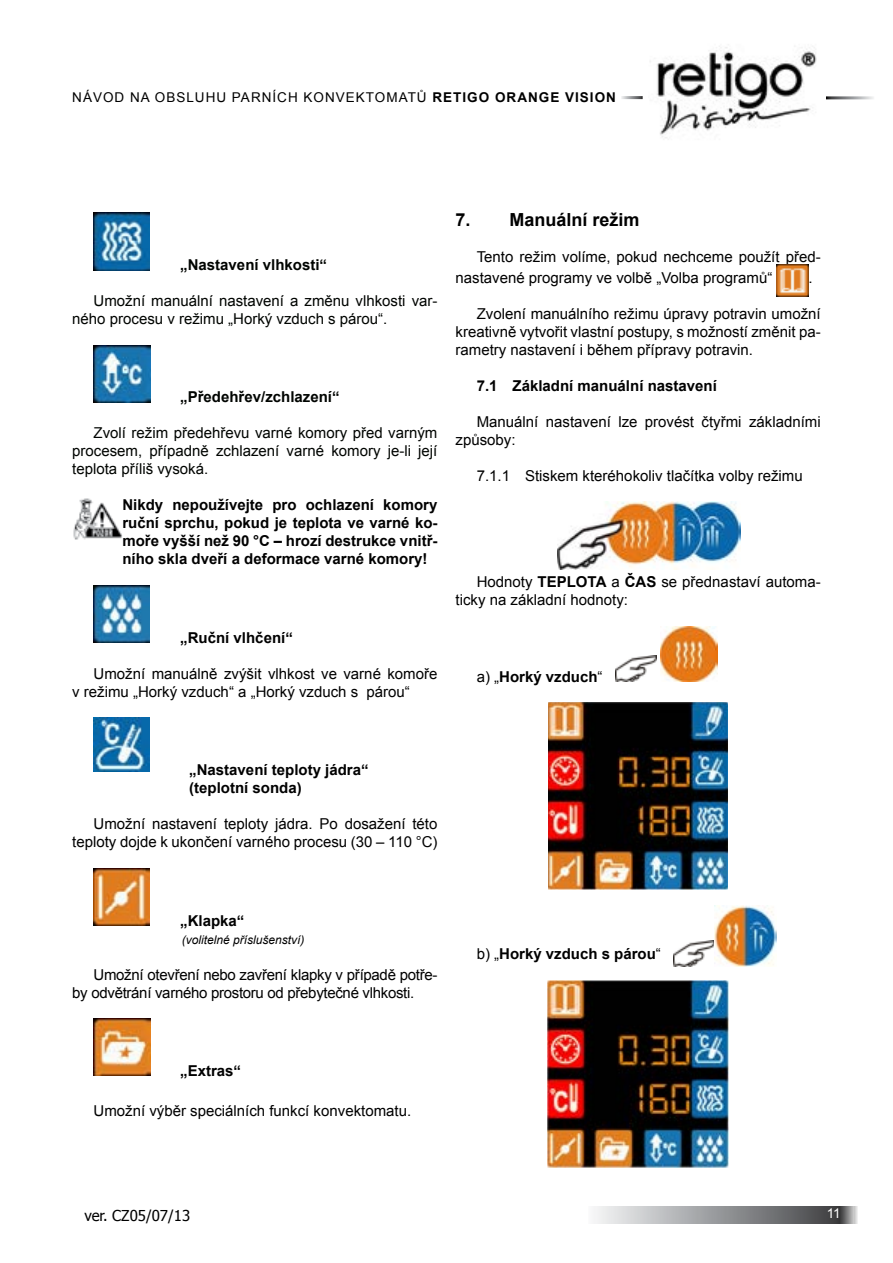
<style>
.page{position:relative;width:893px;height:1263px;background:#fff}
.page>*{position:absolute;margin:0;border:0;box-sizing:border-box;transform-origin:0 0}
.t1{font:700 18px "Arial";color:#000}
.t2{font:15px/18px "Arial";color:#000}
.t3{font:700 15px/18px "Arial";color:#000;text-align:justify}
.t4{font:15px/18px "Arial";color:#000401}
.t5{font:15px/18px "Arial";letter-spacing:-.02em;color:#000}
.t6{font:700 15px "Arial";color:#000401}
.t7{font:15px "Tahoma";color:#000}
.t8{font:13.5px "Arial";letter-spacing:.075em;color:#000}
.t9{font:13.5px "Arial";color:#fff}
.t10{font:italic 12px "Arial";color:#000}
.s1{font-weight:700}
.s2{font-weight:400}
</style>
<div class="page">
<img style="left:650px;top:46px;width:167px;height:92px">
<svg style="left:594px;top:1207px;width:264px;height:16px;background:#97999b"></svg>
<img style="left:94px;top:213px;width:56px;height:57px">
<img style="left:94px;top:345px;width:57px;height:57px">
<img style="left:73px;top:498px;width:49px;height:42px">
<img style="left:94px;top:585px;width:56px;height:58px">
<img style="left:94px;top:718px;width:56px;height:53px">
<img style="left:94px;top:868px;width:56px;height:57px">
<img style="left:94px;top:1018px;width:57px;height:58px">
<img style="left:776px;top:265px;width:32px;height:32px">
<img style="left:557px;top:502px;width:183px;height:67px">
<img style="left:615px;top:655px;width:41px;height:27px">
<img style="left:660px;top:626px;width:57px;height:56px">
<img style="left:548px;top:703px;width:180px;height:187px">
<img style="left:673px;top:940px;width:41px;height:26px">
<img style="left:714px;top:905px;width:62px;height:62px">
<img style="left:548px;top:980px;width:180px;height:187px">
<p class="t8" style="left:72px;top:88px;width:545px">NÁVOD NA OBSLUHU PARNÍCH KONVEKTOMATŮ <span class="s1">RETIGO ORANGE VISION</span></p>
<p class="t6" style="left:180px;top:255px;width:148px">„Nastavení vlhkosti“</p>
<p class="t4" style="left:72px;top:292px;width:367px;text-indent:21px">Umožní manuální nastavení a změnu vlhkosti var&shy;ného procesu v režimu „Horký vzduch s párou“.</p>
<p class="t6" style="left:180px;top:387px;width:161px">„Předehřev/zchlazení“</p>
<p class="t4" style="left:72px;top:424px;width:367px;text-align:justify;text-indent:21px">Zvolí režim předehřevu varné komory před varným procesem, případně zchlazení varné komory je-li její teplota příliš vysoká.</p>
<p class="t3" style="left:122px;top:497px;width:317px">Nikdy nepoužívejte pro ochlazení komory ruční sprchu, pokud je teplota ve varné ko&shy;moře vyšší než 90 °C – hrozí destrukce vnitř&shy;ního skla dveří a deformace varné komory!</p>
<p class="t3" style="left:180px;top:629px;width:114px">„Ruční vlhčení“</p>
<p class="t2" style="left:72px;top:665px;width:367px;text-indent:21px">Umožní manuálně zvýšit vlhkost ve varné komoře v režimu „Horký vzduch“ a „Horký vzduch s párou“</p>
<p class="t1" style="left:455px;top:207px;width:186px">7. Manuální režim</p>
<p class="t2" style="left:455px;top:246px;width:367px;line-height:21px;text-indent:21px">Tento režim volíme, pokud nechceme použít před&shy;nastavené programy ve volbě „Volba programů“</p>
<p class="t2" style="left:808px;top:269px;width:6px">.</p>
<p class="t2" style="left:455px;top:305px;width:367px;text-align:justify;text-indent:21px">Zvolení manuálního režimu úpravy potravin umožní kreativně vytvořit vlastní postupy, s možností změnit pa&shy;rametry nastavení i během přípravy potravin.</p>
<p class="t3" style="left:477px;top:377px;width:242px">7.1 Základní manuální nastavení</p>
<p class="t2" style="left:455px;top:413px;width:367px;text-indent:21px">Manuální nastavení lze provést čtyřmi základními způsoby:</p>
<p class="t2" style="left:477px;top:467px;width:327px">7.1.1 Stiskem kteréhokoliv tlačítka volby režimu</p>
<p class="t2" style="left:455px;top:573px;width:367px;text-indent:21px">Hodnoty <span class="s1">TEPLOTA</span> a <span class="s1">ČAS</span> se přednastaví automa&shy;ticky na základní hodnoty:</p>
<p class="t3" style="left:477px;top:668px;width:127px"><span class="s2">a) „</span>Horký vzduch<span class="s2">“</span></p>
<p class="t3" style="left:189px;top:761px;width:181px">„Nastavení teploty jádra“ (teplotní sonda)</p>
<p class="t2" style="left:72px;top:815px;width:367px;text-align:right">Umožní nastavení teploty jádra. Po dosažení této teploty dojde k ukončení varného procesu (30 – 110 °C)</p>
<p class="t3" style="left:180px;top:912px;width:66px">„Klapka“</p>
<p class="t10" style="left:182px;top:931px;width:124px">(volitelné příslušenství)</p>
<p class="t5" style="left:72px;top:965px;width:367px;text-indent:21px">Umožní otevření nebo zavření klapky v případě potře&shy;by odvětrání varného prostoru od přebytečné vlhkosti.</p>
<p class="t3" style="left:477px;top:945px;width:186px"><span class="s2">b) „</span>Horký vzduch s párou<span class="s2">“</span></p>
<p class="t3" style="left:180px;top:1062px;width:62px">„Extras“</p>
<p class="t2" style="left:94px;top:1101px;width:319px">Umožní výběr speciálních funkcí konvektomatu.</p>
<p class="t7" style="left:84px;top:1206px;width:107px">ver. CZ05/07/13</p>
<p class="t9" style="left:827px;top:1205px;width:16px">11</p>
</div>
